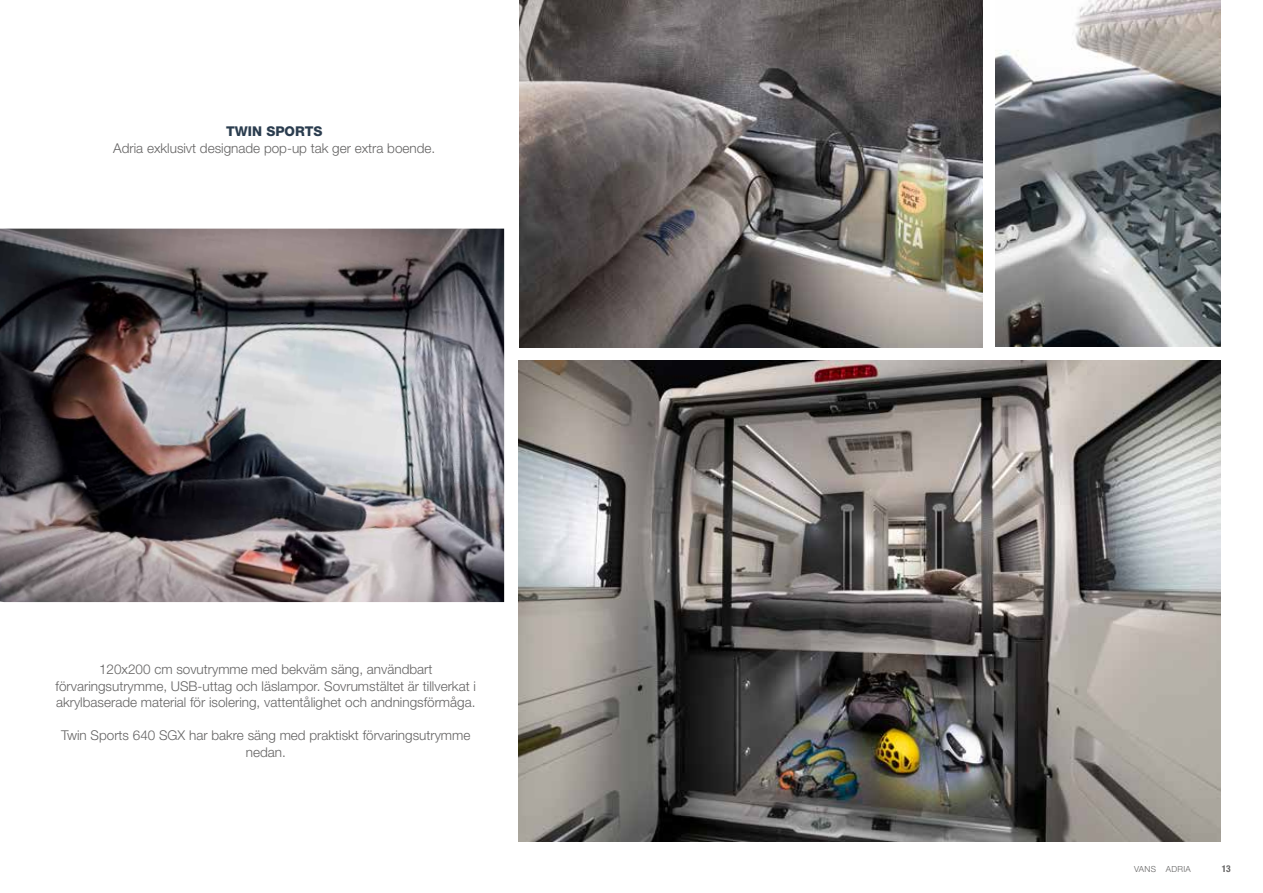
<style>
.page{position:relative;width:1263px;height:893px;background:#fff}
.page>*{position:absolute;margin:0;border:0;box-sizing:border-box;transform-origin:0 0}
.t1{font:300 13.5px/16.5px "Helvetica Neue LT Pro";color:#646363;text-align:center}
.t2{font:800 13.5px "Helvetica Neue LT Pro";color:#2b3d4f}
.t3{font:700 condensed 9.45px "Helvetica Neue LT Pro";color:#646363}
.t4{font:300 8.4px "Helvetica Neue LT Pro";letter-spacing:.03em;color:#646363}
</style>
<div class="page">
<img style="left:0;top:229px;width:504px;height:373px">
<img style="left:520px;top:0;width:462px;height:348px">
<img style="left:995px;top:0;width:225px;height:347px">
<img style="left:519px;top:360px;width:701px;height:482px">
<p class="t2" style="left:226px;top:123px;width:98px">TWIN SPORTS</p>
<p class="t1" style="left:113px;top:139px;width:324px">Adria exklusivt designade pop-up tak ger extra boende.</p>
<p class="t1" style="left:56px;top:661px;width:422px">120x200 cm sovutrymme med bekväm säng, användbart förvaringsutrymme, USB-uttag och läslampor. Sovrumstältet är tillverkat i akrylbaserade material för isolering, vattentålighet och andningsförmåga.</p>
<p class="t1" style="left:61px;top:727px;width:411px">Twin Sports 640 SGX har bakre säng med praktiskt förvaringsutrymme nedan.</p>
<p class="t4" style="left:1134px;top:864px;width:58px">VANS ADRIA</p>
<p class="t3" style="left:1222px;top:863px;width:10px">13</p>
</div>
